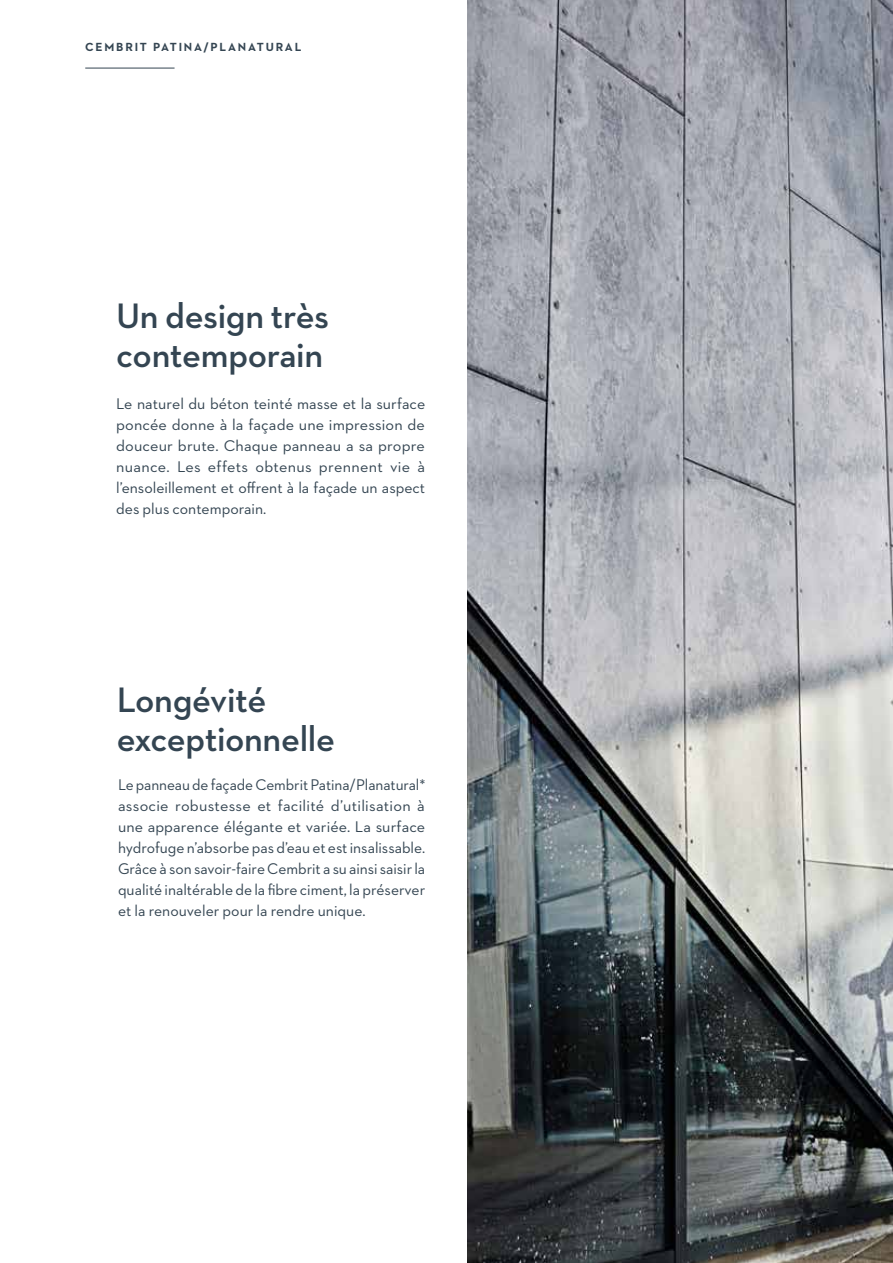
<style>
.page{position:relative;width:893px;height:1263px;background:#fff}
.page>*{position:absolute;margin:0;border:0;box-sizing:border-box;transform-origin:0 0}
.t1{font:600 36px/39px "Neutraface 2 Text";letter-spacing:-.01em;color:#344552}
.t2{font:15.75px/21px "Neutraface 2 Text";color:#344552;text-align:justify}
.t3{font:700 12px "Neutraface 2 Text";letter-spacing:.15em;color:#344552}
</style>
<div class="page">
<img style="left:468px;top:0;width:425px;height:1263px">
<hr style="left:85px;top:68px;width:90px;height:1px;background:#344552">
<p class="t3" style="left:85px;top:39px;width:218px">CEMBRIT PATINA/PLANATURAL</p>
<h1 class="t1" style="left:116px;top:295px;width:214px">Un design très contemporain</h1>
<p class="t2" style="left:116px;top:393px;width:311px">Le naturel du béton teinté masse et la surface poncée donne à la façade une impression de douceur brute. Chaque panneau a sa propre nuance. Les effets obtenus prennent vie à l’ensoleillement et offrent à la façade un aspect des plus contemporain.</p>
<h1 class="t1" style="left:117px;top:680px;width:220px">Longévité exceptionnelle</h1>
<p class="t2" style="left:118px;top:774px;width:309px">Le panneau de façade Cembrit Patina/Planatural* associe robustesse et facilité d’utilisation à une apparence élégante et variée. La surface hydrofuge n’absorbe pas d’eau et est insalissable.<br>Grâce à son savoir-faire Cembrit a su ainsi saisir la qualité inaltérable de la fibre ciment, la préserver et la renouveler pour la rendre unique.</p>
</div>
